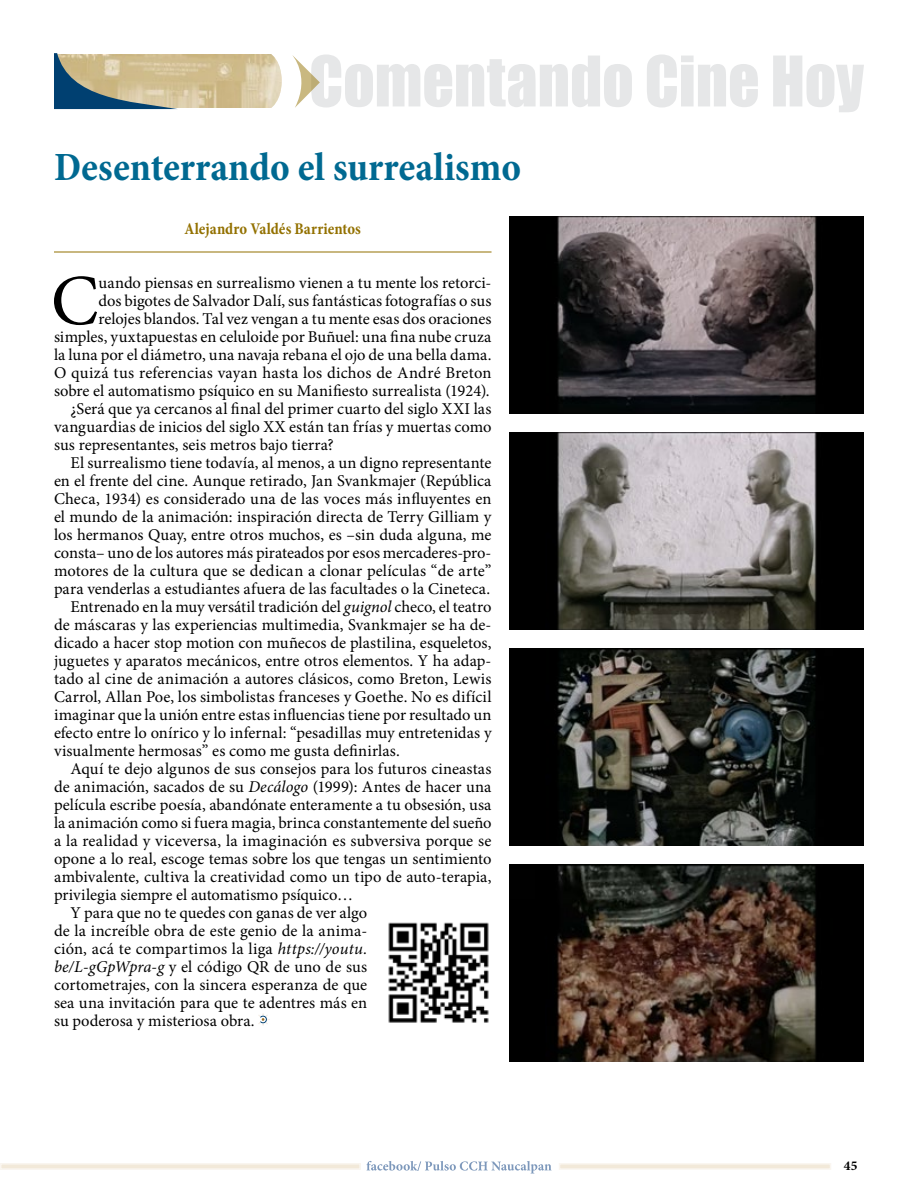
<style>
.page{position:relative;width:918px;height:1188px;background:#fff}
.page>*{position:absolute;margin:0;border:0;box-sizing:border-box;transform-origin:0 0}
.t1{font:71.85px "Minion Pro";color:#000}
.t2{font:700 condensed 40.5px "Minion Pro";color:#006991}
.t3{font:16.5px "Minion Pro";color:#000}
.t4{font:700 condensed 16.5px "Minion Pro";color:#937100;scale:.96 1}
.t5{font:700 13.5px "Minion Pro";color:#000}
.s1{font-style:italic}
</style>
<div class="page">
<svg style="left:258px;top:1013px;width:12px;height:13px"></svg>
<img style="left:388px;top:922px;width:101px;height:101px">
<img style="left:510px;top:216px;width:354px;height:198px">
<img style="left:510px;top:432px;width:354px;height:198px">
<img style="left:510px;top:648px;width:354px;height:198px">
<img style="left:510px;top:864px;width:354px;height:198px">
<hr style="left:54px;top:252px;width:438px;height:1px;background:#937100">
<svg style="left:559px;top:1163px;width:272px;height:7px"></svg>
<svg style="left:366px;top:1161px;width:186px;height:12px"></svg>
<svg style="left:292px;top:54px;width:572px;height:58px"></svg>
<svg style="left:54px;top:53px;width:228px;height:56px;background:#b5b095"></svg>
<svg style="left:0;top:1163px;width:361px;height:7px"></svg>
<h2 class="t2" style="left:54px;top:139px;width:469px">Desenterrando el surrealismo</h2>
<p class="t4" style="left:184px;top:217px;width:185px">Alejandro Valdés Barrientos</p>
<h1 class="t1" style="left:51px;top:253px;width:49px">C</h1>
<p class="t3" style="left:99px;top:272px;width:394px">uando piensas en surrealismo vienen a tu mente los retorci-</p>
<p class="t3" style="left:99px;top:290px;width:394px">dos bigotes de Salvador Dalí, sus fantásticas fotografías o sus</p>
<p class="t3" style="left:99px;top:308px;width:394px">relojes blandos. Tal vez vengan a tu mente esas dos oraciones</p>
<p class="t3" style="left:54px;top:326px;width:439px">simples, yuxtapuestas en celuloide por Buñuel: una fina nube cruza</p>
<p class="t3" style="left:54px;top:344px;width:439px">la luna por el diámetro, una navaja rebana el ojo de una bella dama.</p>
<p class="t3" style="left:54px;top:362px;width:439px">O quizá tus referencias vayan hasta los dichos de André Breton</p>
<p class="t3" style="left:54px;top:380px;width:437px">sobre el automatismo psíquico en su Manifiesto surrealista (1924).</p>
<p class="t3" style="left:71px;top:398px;width:422px">¿Será que ya cercanos al final del primer cuarto del siglo XXI las</p>
<p class="t3" style="left:54px;top:416px;width:439px">vanguardias de inicios del siglo XX están tan frías y muertas como</p>
<p class="t3" style="left:54px;top:434px;width:281px">sus representantes, seis metros bajo tierra?</p>
<p class="t3" style="left:71px;top:452px;width:423px">El surrealismo tiene todavía, al menos, a un digno representante</p>
<p class="t3" style="left:54px;top:470px;width:439px">en el frente del cine. Aunque retirado, Jan Svankmajer (República</p>
<p class="t3" style="left:54px;top:488px;width:439px">Checa, 1934) es considerado una de las voces más influyentes en</p>
<p class="t3" style="left:54px;top:506px;width:439px">el mundo de la animación: inspiración directa de Terry Gilliam y</p>
<p class="t3" style="left:54px;top:524px;width:439px">los hermanos Quay, entre otros muchos, es –sin duda alguna, me</p>
<p class="t3" style="left:54px;top:542px;width:439px">consta– uno de los autores más pirateados por esos mercaderes-pro-</p>
<p class="t3" style="left:54px;top:560px;width:439px">motores de la cultura que se dedican a clonar películas “de arte”</p>
<p class="t3" style="left:54px;top:578px;width:438px">para venderlas a estudiantes afuera de las facultades o la Cineteca.</p>
<p class="t3" style="left:71px;top:596px;width:423px">Entrenado en la muy versátil tradición del <span class="s1">guignol</span> checo, el teatro</p>
<p class="t3" style="left:54px;top:614px;width:439px">de máscaras y las experiencias multimedia, Svankmajer se ha de-</p>
<p class="t3" style="left:54px;top:632px;width:439px">dicado a hacer stop motion con muñecos de plastilina, esqueletos,</p>
<p class="t3" style="left:54px;top:650px;width:439px">juguetes y aparatos mecánicos, entre otros elementos. Y ha adap-</p>
<p class="t3" style="left:54px;top:668px;width:439px">tado al cine de animación a autores clásicos, como Breton, Lewis</p>
<p class="t3" style="left:54px;top:686px;width:439px">Carrol, Allan Poe, los simbolistas franceses y Goethe. No es difícil</p>
<p class="t3" style="left:54px;top:704px;width:439px">imaginar que la unión entre estas influencias tiene por resultado un</p>
<p class="t3" style="left:54px;top:722px;width:439px">efecto entre lo onírico y lo infernal: “pesadillas muy entretenidas y</p>
<p class="t3" style="left:54px;top:740px;width:347px">visualmente hermosas” es como me gusta definirlas.</p>
<p class="t3" style="left:71px;top:758px;width:422px">Aquí te dejo algunos de sus consejos para los futuros cineastas</p>
<p class="t3" style="left:54px;top:776px;width:439px">de animación, sacados de su <span class="s1">Decálogo</span> (1999): Antes de hacer una</p>
<p class="t3" style="left:54px;top:794px;width:439px">película escribe poesía, abandónate enteramente a tu obsesión, usa</p>
<p class="t3" style="left:54px;top:812px;width:439px">la animación como si fuera magia, brinca constantemente del sueño</p>
<p class="t3" style="left:54px;top:830px;width:439px">a la realidad y viceversa, la imaginación es subversiva porque se</p>
<p class="t3" style="left:54px;top:848px;width:439px">opone a lo real, escoge temas sobre los que tengas un sentimiento</p>
<p class="t3" style="left:54px;top:866px;width:439px">ambivalente, cultiva la creatividad como un tipo de auto-terapia,</p>
<p class="t3" style="left:54px;top:884px;width:301px">privilegia siempre el automatismo psíquico…</p>
<p class="t3" style="left:71px;top:902px;width:298px">Y para que no te quedes con ganas de ver algo</p>
<p class="t3" style="left:54px;top:920px;width:315px">de la increíble obra de este genio de la anima-</p>
<p class="t3" style="left:54px;top:938px;width:315px">ción, acá te compartimos la liga <span class="s1">https://youtu.</span></p>
<p class="t3" style="left:54px;top:956px;width:315px"><span class="s1">be/L-gGpWpra-g</span> y el código QR de uno de sus</p>
<p class="t3" style="left:54px;top:974px;width:315px">cortometrajes, con la sincera esperanza de que</p>
<p class="t3" style="left:54px;top:992px;width:315px">sea una invitación para que te adentres más en</p>
<p class="t3" style="left:54px;top:1010px;width:202px">su poderosa y misteriosa obra.</p>
<p class="t5" style="left:844px;top:1156px;width:15px">45</p>
</div>
